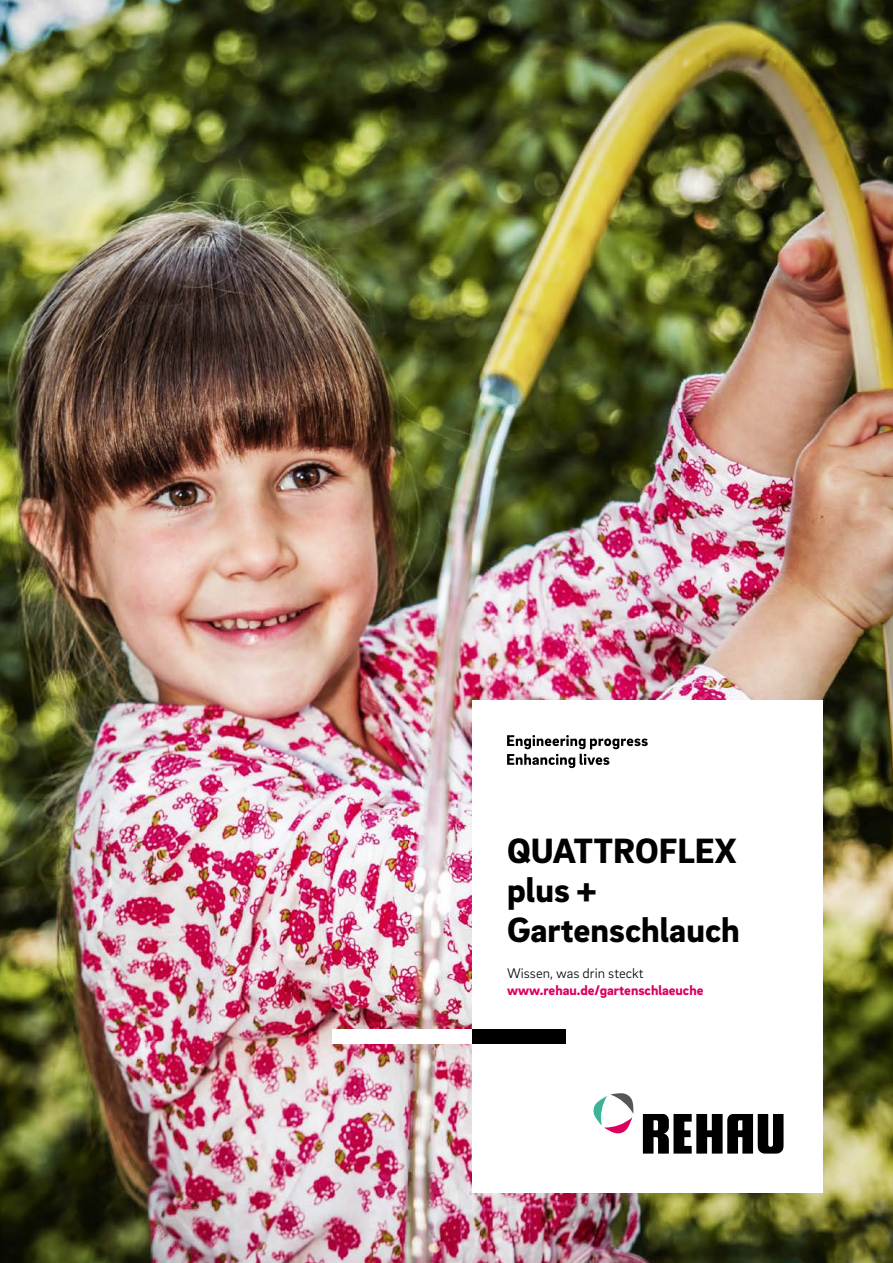
<style>
.page{position:relative;width:893px;height:1263px;background:#fff}
.page>*{position:absolute;margin:0;border:0;box-sizing:border-box;transform-origin:0 0}
.t1{font:900 36px/39.6px "Brix Sans";color:#000}
.t2{font:900 14.25px "Brix Sans";color:#dd005f}
.t3{font:300 14.25px "Brix Sans";color:#000}
</style>
<div class="page">
<img style="left:0;top:0;width:893px;height:1263px">
<div style="left:472px;top:700px;width:351px;height:493px;background:#fff"></div>
<svg style="left:507px;top:735px;width:141px;height:33px"></svg>
<div style="left:332px;top:1030px;width:140px;height:14px;background:#fff"></div>
<div style="left:472px;top:1030px;width:94px;height:14px;background:#000"></div>
<svg style="left:593px;top:1093px;width:41px;height:41px"></svg>
<svg style="left:643px;top:1114px;width:140px;height:39px"></svg>
<p class="t1" style="left:507px;top:829px;width:234px">QUATTROFLEX plus +<br>Gartenschlauch</p>
<p class="t3" style="left:507px;top:964px;width:138px">Wissen, was drin steckt</p>
<p class="t2" style="left:507px;top:981px;width:198px">www.rehau.de/gartenschlaeuche</p>
</div>
